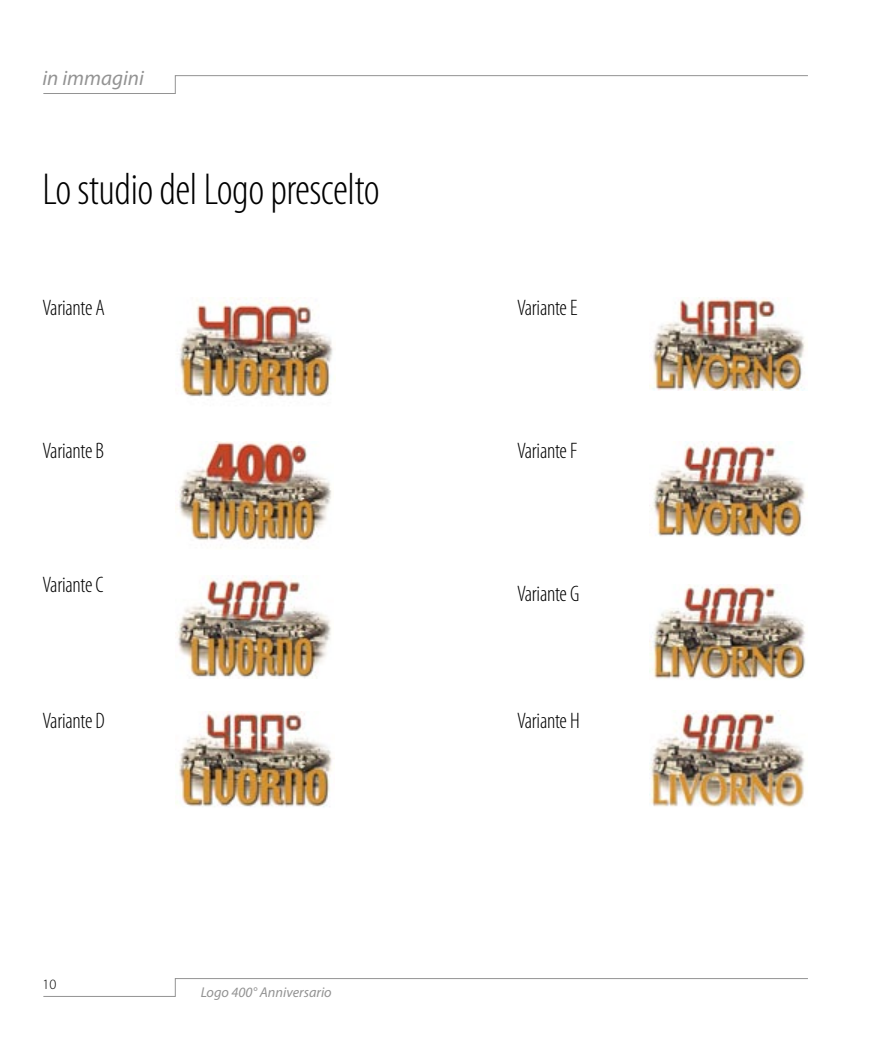
<style>
.page{position:relative;width:893px;height:1042px;background:#fff}
.page>*{position:absolute;margin:0;border:0;box-sizing:border-box;transform-origin:0 0}
.Testo_articoli{font:300 condensed 45px "Myriad Pro";letter-spacing:-.01em;color:#000}
.Testo_articoli-2{font:300 condensed 22.5px "Myriad Pro";letter-spacing:-.01em;color:#000}
.t1{font:italic 21px "Myriad Pro";color:#939393}
.t2{font:italic 14.25px "Myriad Pro";color:#939393}
.t3{font:300 14.25px "Myriad Pro";color:#000}
</style>
<div class="page">
<svg style="left:43px;top:75px;width:765px;height:19px"></svg>
<svg style="left:43px;top:978px;width:765px;height:19px"></svg>
<img style="left:179px;top:298px;width:154px;height:99px">
<img style="left:175px;top:441px;width:157px;height:107px">
<img style="left:177px;top:575px;width:154px;height:103px">
<img style="left:175px;top:711px;width:158px;height:96px">
<img style="left:650px;top:298px;width:155px;height:92px">
<img style="left:651px;top:441px;width:157px;height:96px">
<img style="left:652px;top:584px;width:154px;height:96px">
<img style="left:650px;top:711px;width:155px;height:96px">
<p class="t1" style="left:43px;top:67px;width:103px">in immagini</p>
<p class="Testo_articoli" style="left:43px;top:165px;width:339px">Lo studio del Logo prescelto</p>
<p class="Testo_articoli-2" style="left:43px;top:295px;width:64px">Variante A</p>
<p class="Testo_articoli-2" style="left:43px;top:439px;width:63px">Variante B</p>
<p class="Testo_articoli-2" style="left:43px;top:573px;width:63px">Variante C</p>
<p class="Testo_articoli-2" style="left:517px;top:295px;width:62px">Variante E</p>
<p class="Testo_articoli-2" style="left:517px;top:439px;width:62px">Variante F</p>
<p class="Testo_articoli-2" style="left:517px;top:582px;width:64px">Variante G</p>
<p class="Testo_articoli-2" style="left:43px;top:709px;width:64px">Variante D</p>
<p class="Testo_articoli-2" style="left:517px;top:708px;width:64px">Variante H</p>
<p class="t3" style="left:43px;top:976px;width:15px">10</p>
<p class="t2" style="left:201px;top:985px;width:133px">Logo 400° Anniversario</p>
</div>
